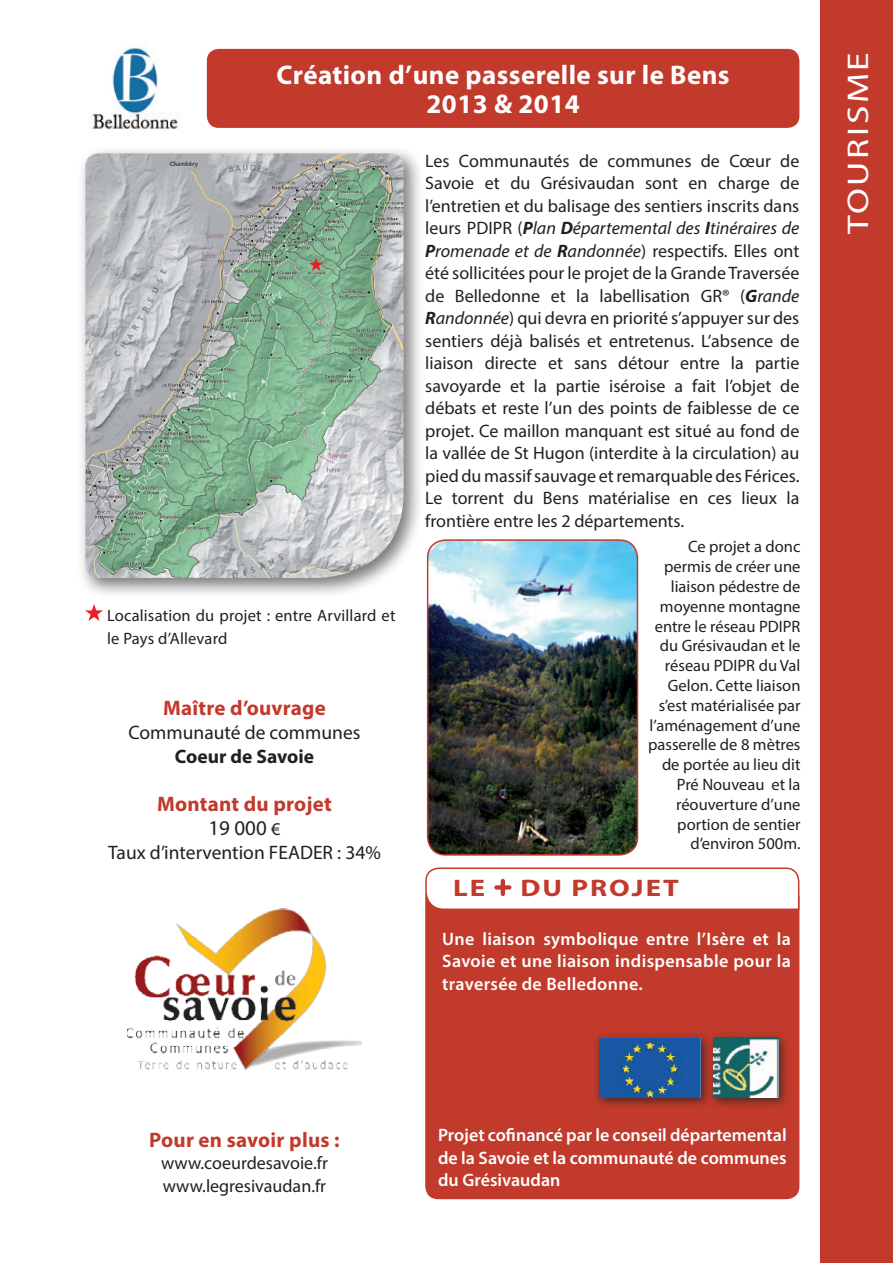
<style>
.page{position:relative;width:893px;height:1263px;background:#fff}
.page>*{position:absolute;margin:0;border:0;box-sizing:border-box;transform-origin:0 0}
.t1{font:30px "Myriad Pro";letter-spacing:.07em;color:#fff;scale:1.25 1}
.t2{font:700 27px/28.5px "Myriad Pro";letter-spacing:.015em;color:#fff;text-align:center}
.t3{font:700 24px "Myriad Pro";letter-spacing:.07em;color:#c13a2c;scale:1.2 1}
.t4{font:700 21px/24px "Myriad Pro";letter-spacing:.01em;color:#c13a2c;text-align:center}
.t5{font:19.5px "Myriad Pro";color:#231f20}
.t6{font:700 19.5px "Myriad Pro";color:#231f20}
.t7{font:18px/22.5px "Myriad Pro";color:#231f20;text-align:justify}
.t8{font:600 18px/22.5px "Myriad Pro";letter-spacing:.005em;color:#fff;text-align:justify}
.t9{font:16.5px/19.8px "Myriad Pro";color:#231f20}
.s1{font-weight:400;color:#231f20}
.s2{font-weight:400;font-size:18px;color:#231f20}
.s3{font-weight:700;font-style:italic}
.s4{font-style:italic}
</style>
<div class="page">
<div style="left:821px;top:0;width:72px;height:1263px;background:#c13a2c"></div>
<div style="left:425px;top:884px;width:374px;height:315px;background:#c13a2c;border-radius:13px"></div>
<img style="left:92px;top:47px;width:88px;height:82px">
<div style="left:207px;top:49px;width:592px;height:79px;background:#c13a2c;border-radius:12px"></div>
<svg style="left:425px;top:867px;width:375px;height:44px"></svg>
<div style="left:707px;top:1032px;width:84px;height:77px;background:#231f20;opacity:.75"></div>
<img style="left:713px;top:1037px;width:65px;height:60px">
<div style="left:593px;top:1032px;width:119px;height:77px;background:#231f20;opacity:.75"></div>
<img style="left:599px;top:1037px;width:101px;height:60px">
<img style="left:428px;top:540px;width:209px;height:315px">
<div style="left:427px;top:539px;width:211px;height:317px;border:2px solid #c13a2c;border-radius:18px"></div>
<svg style="left:85px;top:604px;width:18px;height:17px"></svg>
<div style="left:77px;top:145px;width:347px;height:453px;background:#231f20;opacity:.6"></div>
<img style="left:85px;top:153px;width:319px;height:425px">
<svg style="left:309px;top:257px;width:14px;height:14px"></svg>
<img style="left:128px;top:908px;width:233px;height:162px">
<h2 class="t2" style="left:277px;top:60px;width:455px">Création d’une passerelle sur le Bens<br>2013 &amp; 2014</h2>
<p class="t9" style="left:107px;top:604px;width:290px;line-height:22.5px">Localisation du projet : entre Arvillard et le Pays d’Allevard</p>
<p class="t4" style="left:163px;top:695px;width:164px">Maître d’ouvrage</p>
<p class="t5" style="left:128px;top:721px;width:234px">Communauté de communes</p>
<p class="t6" style="left:175px;top:744px;width:141px">Coeur de Savoie</p>
<p class="t4" style="left:157px;top:791px;width:176px">Montant du projet<br><span class="s1">19 000</span> <span class="s2">€</span></p>
<p class="t5" style="left:108px;top:841px;width:274px">Taux d’intervention FEADER : 34%</p>
<p class="t7" style="left:425px;top:149px;width:376px">Les Communautés de communes de Cœur de Savoie et du Grésivaudan sont en charge de l’entretien et du balisage des sentiers inscrits dans leurs PDIPR (<span class="s3">P</span><span class="s4">lan</span> <span class="s3">D</span><span class="s4">épartemental des</span> <span class="s3">I</span><span class="s4">tinéraires de </span><span class="s3">P</span><span class="s4">romenade et de</span> <span class="s3">R</span><span class="s4">andonnée</span>) respectifs. Elles ont été sollicitées pour le projet de la Grande Traversée de Belledonne et la labellisation GR® (<span class="s3">G</span><span class="s4">rande </span><span class="s3">R</span><span class="s4">andonnée</span>) qui devra en priorité s’appuyer sur des sentiers déjà balisés et entretenus. L’absence de liaison directe et sans détour entre la partie savoyarde et la partie iséroise a fait l’objet de débats et reste l’un des points de faiblesse de ce projet. Ce maillon manquant est situé au fond de la vallée de St Hugon (interdite à la circulation) au pied du massif sauvage et remarquable des Férices.<br>Le torrent du Bens matérialise en ces lieux la frontière entre les 2 départements.</p>
<p class="t9" style="left:648px;top:537px;width:154px;text-align:right">Ce projet a donc permis de créer une liaison pédestre de moyenne montagne entre le réseau PDIPR du Grésivaudan et le réseau PDIPR du Val<br>Gelon. Cette liaison s’est matérialisée par l’aménagement d’une passerelle de 8 mètres de portée au lieu dit<br>Pré Nouveau et la réouverture d’une portion de sentier d’environ 500m.</p>
<h3 class="t3" style="left:453px;top:872px;width:28px">LE</h3>
<h3 class="t3" style="left:520px;top:872px;width:134px">DU PROJET</h3>
<p class="t8" style="left:442px;top:927px;width:350px">Une liaison symbolique entre l’Isère et la Savoie et une liaison indispensable pour la traversée de Belledonne.</p>
<h1 class="t1" style="left:839px;top:234px;width:147px;rotate:-90deg">TOURISME</h1>
<p class="t4" style="left:149px;top:1127px;width:192px">Pour en savoir plus :</p>
<p class="t7" style="left:161px;top:1152px;width:168px">www.coeurdesavoie.fr www.legresivaudan.fr</p>
<p class="t8" style="left:438px;top:1124px;width:350px">Projet cofinancé par le conseil départemental de la Savoie et la communauté de communes du Grésivaudan</p>
</div>
